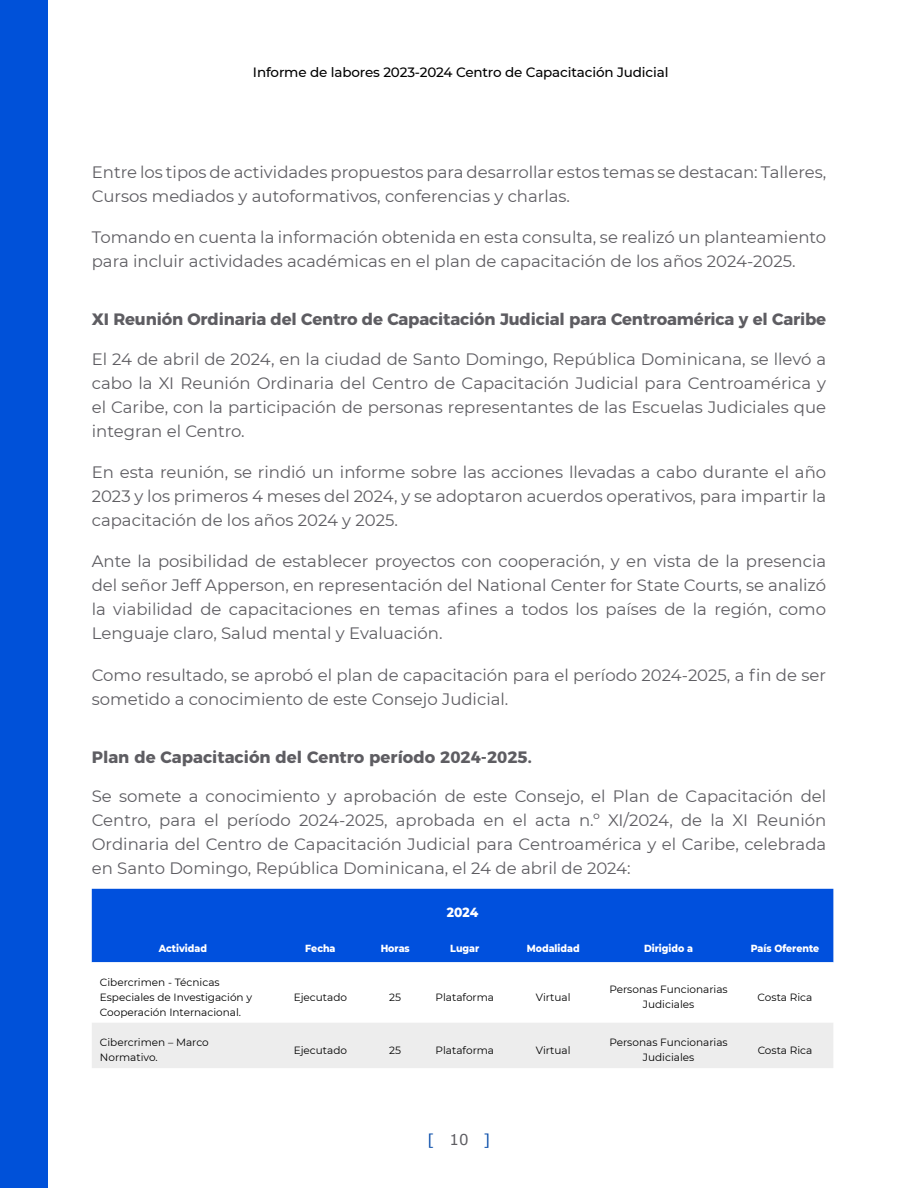
<style>
.page{position:relative;width:918px;height:1188px;background:#fff}
.page>*{position:absolute;margin:0;border:0;box-sizing:border-box;transform-origin:0 0}
.t1{font:16.5px/24px "Montserrat";color:#5e5d62;text-align:justify}
.t2{font:700 16.5px "Montserrat";letter-spacing:-.01em;color:#5e5d62}
.t3{font:15px "Verdana";color:#0248a7}
.t4{font:500 13.5px "Montserrat";letter-spacing:-.01em;color:#000}
.t5{font:800 13.5px "Montserrat";color:#fff;scale:.9 1}
.t6{font:10.5px/15px "Montserrat";color:#000}
.t7{font:800 10.5px "Montserrat";color:#fff;scale:.9 1}
.s1{color:#5e5d62}
</style>
<div class="page">
<div style="left:0;top:0;width:47px;height:1188px;background:#0051d9"></div>
<div style="left:92px;top:889px;width:741px;height:73px;background:#0050dd"></div>
<svg style="left:92px;top:962px;width:741px;height:1px"></svg>
<div style="left:92px;top:1023px;width:741px;height:45px;background:#ededed"></div>
<p class="t4" style="left:253px;top:63px;width:417px">Informe de labores 2023-2024 Centro de Capacitación Judicial</p>
<p class="t1" style="left:92px;top:160px;width:736px">Entre los tipos de actividades propuestos para desarrollar estos temas se destacan: Talleres,<br>Cursos mediados y autoformativos, conferencias y charlas.</p>
<p class="t1" style="left:92px;top:225px;width:736px">Tomando en cuenta la información obtenida en esta consulta, se realizó un planteamiento para incluir actividades académicas en el plan de capacitación de los años 2024-2025.</p>
<p class="t2" style="left:92px;top:306px;width:736px">XI Reunión Ordinaria del Centro de Capacitación Judicial para Centroamérica y el Caribe</p>
<p class="t1" style="left:92px;top:346px;width:736px">El 24 de abril de 2024, en la ciudad de Santo Domingo, República Dominicana, se llevó a cabo la XI Reunión Ordinaria del Centro de Capacitación Judicial para Centroamérica y el Caribe, con la participación de personas representantes de las Escuelas Judiciales que integran el Centro.</p>
<p class="t1" style="left:92px;top:460px;width:736px">En esta reunión, se rindió un informe sobre las acciones llevadas a cabo durante el año 2023 y los primeros 4 meses del 2024, y se adoptaron acuerdos operativos, para impartir la capacitación de los años 2024 y 2025.</p>
<p class="t1" style="left:92px;top:549px;width:736px">Ante la posibilidad de establecer proyectos con cooperación, y en vista de la presencia del señor Jeff Apperson, en representación del National Center for State Courts, se analizó la viabilidad de capacitaciones en temas afines a todos los países de la región, como Lenguaje claro, Salud mental y Evaluación.</p>
<p class="t1" style="left:92px;top:662px;width:736px">Como resultado, se aprobó el plan de capacitación para el período 2024-2025, a fin de ser sometido a conocimiento de este Consejo Judicial.</p>
<p class="t2" style="left:92px;top:743px;width:442px">Plan de Capacitación del Centro período 2024-2025.</p>
<p class="t1" style="left:92px;top:784px;width:736px">Se somete a conocimiento y aprobación de este Consejo, el Plan de Capacitación del Centro, para el período 2024-2025, aprobada en el acta n.º XI/2024, de la XI Reunión Ordinaria del Centro de Capacitación Judicial para Centroamérica y el Caribe, celebrada en Santo Domingo, República Dominicana, el 24 de abril de 2024:</p>
<p class="t5" style="left:447px;top:902px;width:36px">2024</p>
<p class="t7" style="left:159px;top:941px;width:55px">Actividad</p>
<p class="t7" style="left:305px;top:941px;width:35px">Fecha</p>
<p class="t7" style="left:381px;top:941px;width:34px">Horas</p>
<p class="t7" style="left:450px;top:941px;width:34px">Lugar</p>
<p class="t7" style="left:527px;top:941px;width:60px">Modalidad</p>
<p class="t7" style="left:644px;top:941px;width:56px">Dirigido a</p>
<p class="t7" style="left:751px;top:941px;width:77px">País Oferente</p>
<p class="t6" style="left:100px;top:974px;width:154px">Cibercrimen - Técnicas<br>Especiales de Investigación y<br>Cooperación Internacional.</p>
<p class="t6" style="left:294px;top:989px;width:55px">Ejecutado</p>
<p class="t6" style="left:389px;top:989px;width:13px">25</p>
<p class="t6" style="left:436px;top:989px;width:60px">Plataforma</p>
<p class="t6" style="left:536px;top:989px;width:36px">Virtual</p>
<p class="t6" style="left:609px;top:982px;width:120px;text-align:center">Personas Funcionarias<br>Judiciales</p>
<p class="t6" style="left:758px;top:989px;width:56px">Costa Rica</p>
<p class="t6" style="left:100px;top:1035px;width:110px">Cibercrimen – Marco<br>Normativo.</p>
<p class="t6" style="left:294px;top:1042px;width:55px">Ejecutado</p>
<p class="t6" style="left:389px;top:1042px;width:13px">25</p>
<p class="t6" style="left:436px;top:1042px;width:60px">Plataforma</p>
<p class="t6" style="left:536px;top:1042px;width:36px">Virtual</p>
<p class="t6" style="left:609px;top:1035px;width:120px;text-align:center">Personas Funcionarias<br>Judiciales</p>
<p class="t6" style="left:758px;top:1042px;width:56px">Costa Rica</p>
<p class="t3" style="left:428px;top:1129px;width:64px">[<span class="s1">10</span>]</p>
</div>
